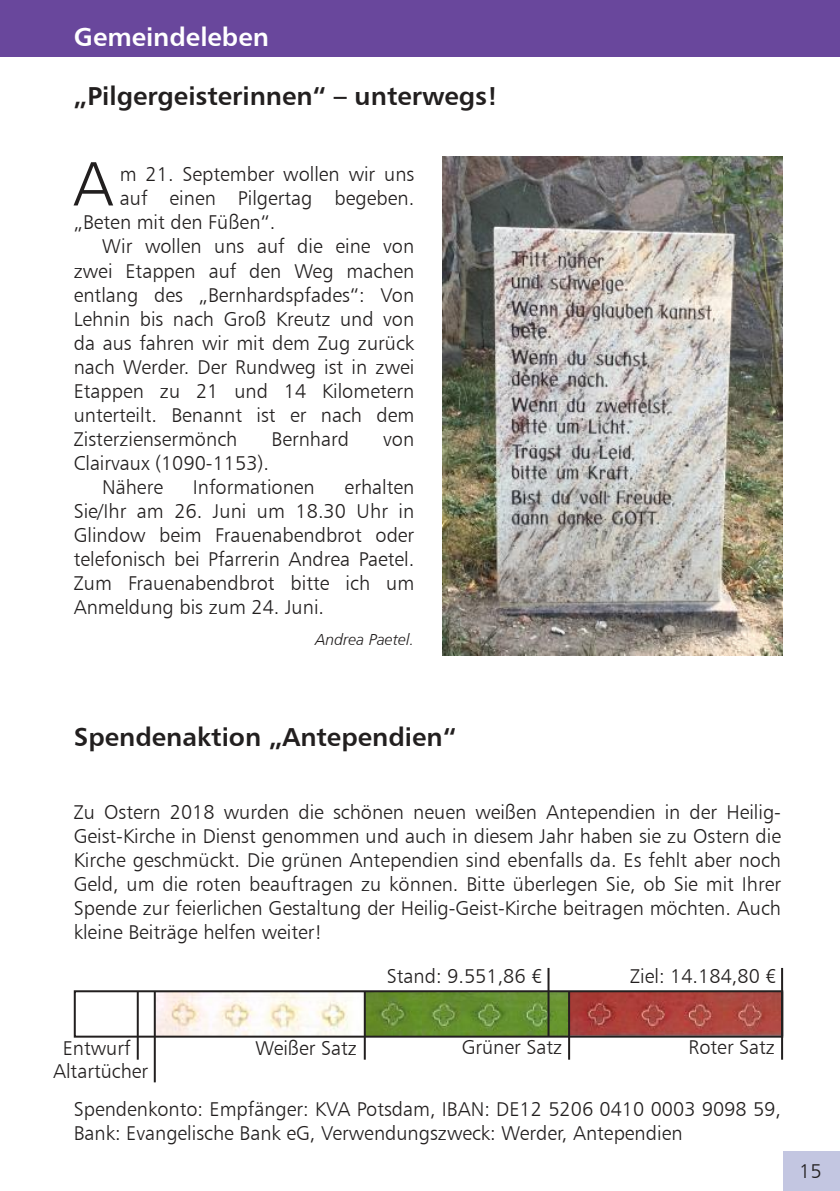
<style>
.page{position:relative;width:840px;height:1191px;background:#fff}
.page>*{position:absolute;margin:0;border:0;box-sizing:border-box;transform-origin:0 0}
.t1{font:62.4px "Humanist 777 BT Light B";color:#221f1f}
.t2{font:26px "Humanist 777 BT Bold B";color:#221f1f}
.t3{font:26px "Humanist 777 BT Bold B";color:#fff}
.t4{font:20px/24px "Humanist 777 BT Light B";color:#221f1f;text-align:justify}
.t5{font:16px "Humanist 777 BT Light Italic B";color:#221f1f}
</style>
<div class="page">
<div style="left:782px;top:1151px;width:57px;height:40px;background:#c3c6e1"></div>
<div style="left:0;top:0;width:839px;height:57px;background:#69479c"></div>
<img style="left:156px;top:993px;width:623px;height:41px">
<div style="left:74px;top:990px;width:708px;height:47px;border:2px solid #221f1f"></div>
<hr style="left:780px;top:991px;width:2px;height:68px;background:#221f1f">
<hr style="left:363px;top:991px;width:2px;height:68px;background:#221f1f">
<hr style="left:547px;top:968px;width:2px;height:68px;background:#221f1f">
<hr style="left:137px;top:991px;width:2px;height:68px;background:#221f1f">
<hr style="left:154px;top:991px;width:2px;height:91px;background:#221f1f">
<hr style="left:567px;top:991px;width:2px;height:68px;background:#221f1f">
<hr style="left:780px;top:968px;width:2px;height:68px;background:#221f1f">
<img style="left:442px;top:156px;width:340px;height:499px">
<h2 class="t3" style="left:74px;top:20px;width:196px">Gemeindeleben</h2>
<h2 class="t2" style="left:74px;top:79px;width:425px">„Pilgergeisterinnen“ – unterwegs!</h2>
<h1 class="t1" style="left:73px;top:145px;width:42px">A</h1>
<p class="t4" style="left:120px;top:162px;width:296px">m 21. September wollen wir uns</p>
<p class="t4" style="left:120px;top:186px;width:296px">auf einen Pilgertag begeben.</p>
<p class="t4" style="left:74px;top:210px;width:203px">„Beten mit den Füßen“.</p>
<p class="t4" style="left:102px;top:234px;width:313px">Wir wollen uns auf die eine von</p>
<p class="t4" style="left:74px;top:258px;width:342px">zwei Etappen auf den Weg machen</p>
<p class="t4" style="left:74px;top:282px;width:342px">entlang des „Bernhardspfades“: Von</p>
<p class="t4" style="left:74px;top:306px;width:342px">Lehnin bis nach Groß Kreutz und von</p>
<p class="t4" style="left:74px;top:330px;width:342px">da aus fahren wir mit dem Zug zurück</p>
<p class="t4" style="left:74px;top:354px;width:342px">nach Werder. Der Rundweg ist in zwei</p>
<p class="t4" style="left:74px;top:378px;width:342px">Etappen zu 21 und 14 Kilometern</p>
<p class="t4" style="left:74px;top:402px;width:342px">unterteilt. Benannt ist er nach dem</p>
<p class="t4" style="left:74px;top:426px;width:165px">Zisterziensermönch</p>
<p class="t4" style="left:271px;top:426px;width:79px">Bernhard</p>
<p class="t4" style="left:383px;top:426px;width:33px">von</p>
<p class="t4" style="left:102px;top:450px;width:168px;text-indent:-28px">Clairvaux (1090-1153).<br>Nähere</p>
<p class="t4" style="left:193px;top:474px;width:123px">Informationen</p>
<p class="t4" style="left:74px;top:474px;width:342px;text-indent:271px">erhalten Sie/Ihr am 26. Juni um 18.30 Uhr in Glindow beim Frauenabendbrot oder telefonisch bei Pfarrerin Andrea Paetel.<br>Zum Frauenabendbrot bitte ich um Anmeldung bis zum 24. Juni.</p>
<p class="t5" style="left:315px;top:629px;width:101px">Andrea Paetel.</p>
<h2 class="t2" style="left:74px;top:721px;width:383px">Spendenaktion „Antependien“</h2>
<p class="t4" style="left:74px;top:800px;width:708px">Zu Ostern 2018 wurden die schönen neuen weißen Antependien in der Heilig-Geist-Kirche in Dienst genommen und auch in diesem Jahr haben sie zu Ostern die Kirche geschmückt. Die grünen Antependien sind ebenfalls da. Es fehlt aber noch Geld, um die roten beauftragen zu können. Bitte überlegen Sie, ob Sie mit Ihrer Spende zur feierlichen Gestaltung der Heilig-Geist-Kirche beitragen möchten. Auch kleine Beiträge helfen weiter!</p>
<p class="t4" style="left:386px;top:963px;width:157px">Stand: 9.551,86 €</p>
<p class="t4" style="left:629px;top:963px;width:148px">Ziel: 14.184,80 €</p>
<p class="t4" style="left:63px;top:1035px;width:69px">Entwurf</p>
<p class="t4" style="left:461px;top:1034px;width:102px">Grüner Satz</p>
<p class="t4" style="left:255px;top:1035px;width:103px">Weißer Satz</p>
<p class="t4" style="left:688px;top:1034px;width:88px">Roter Satz</p>
<p class="t4" style="left:53px;top:1058px;width:97px">Altartücher</p>
<p class="t4" style="left:74px;top:1097px;width:708px">Spendenkonto: Empfänger: KVA Potsdam, IBAN: DE12 5206 0410 0003 9098 59,<br>Bank: Evangelische Bank eG, Verwendungszweck: Werder, Antependien</p>
<p class="t4" style="left:798px;top:1159px;width:24px">15</p>
</div>
